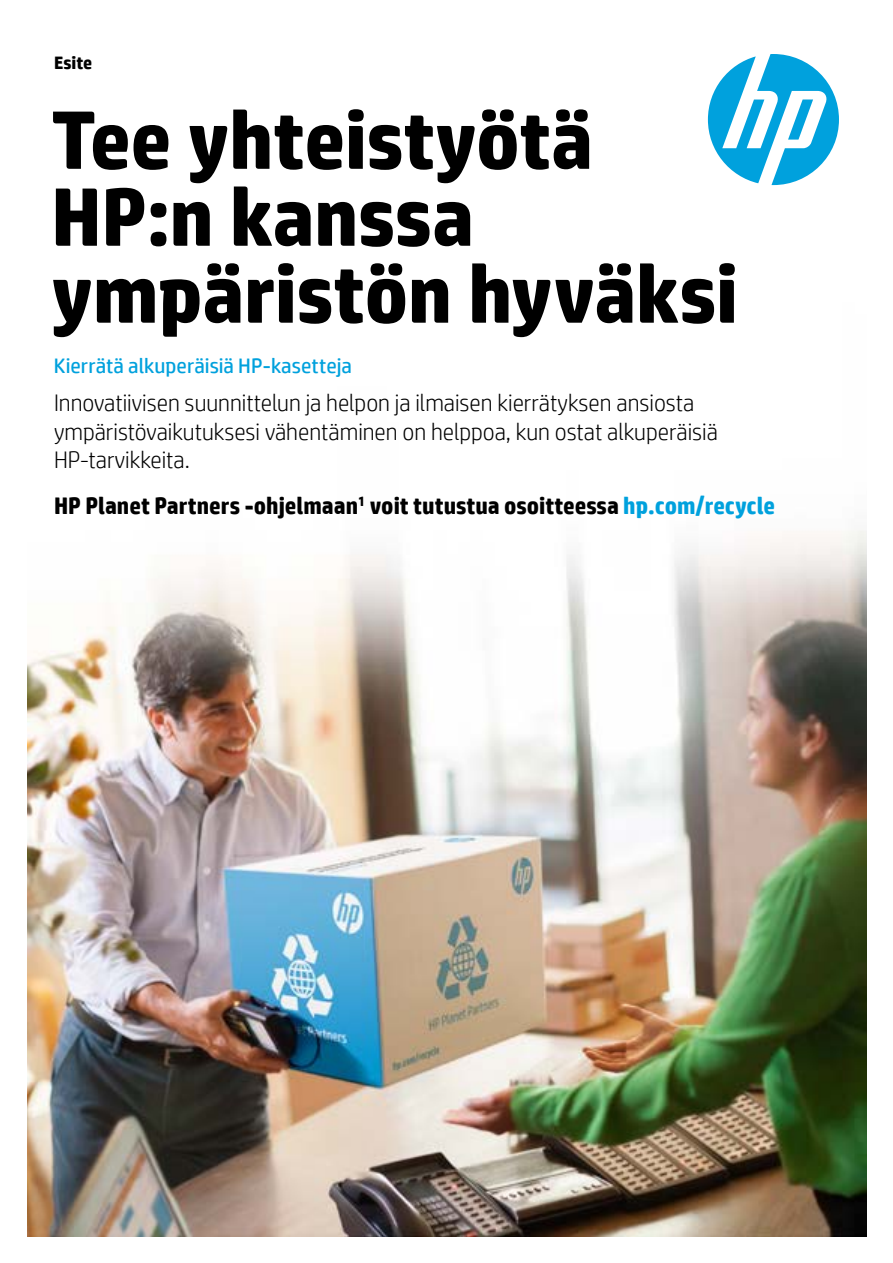
<style>
.page{position:relative;width:893px;height:1263px;background:#fff}
.page>*{position:absolute;margin:0;border:0;box-sizing:border-box;transform-origin:0 0}
.t1{font:700 82.5px/76.9px "HP Simplified";letter-spacing:-.01em;color:#000}
.t2{font:300 24px/28.8px "HP Simplified";color:#000;scale:.96 1}
.t3{font:700 24px "HP Simplified";color:#000;scale:.96 1}
.t4{font:21px "HP Simplified";color:#00a1dd}
.t5{font:700 18px "HP Simplified";color:#000}
.s1{color:#00a1dd}
</style>
<div class="page">
<img style="left:28px;top:117px;width:838px;height:1119px">
<svg style="left:708px;top:54px;width:131px;height:131px"></svg>
<p class="t5" style="left:54px;top:51px;width:40px">Esite</p>
<p class="t1" style="left:51px;top:102px;width:689px">Tee yhteistyötä<br>HP:n kanssa ympäristön hyväksi</p>
<p class="t4" style="left:54px;top:352px;width:300px">Kierrätä alkuperäisiä HP-kasetteja</p>
<p class="t2" style="left:54px;top:387px;width:693px">Innovatiivisen suunnittelun ja helpon ja ilmaisen kierrätyksen ansiosta ympäristövaikutuksesi vähentäminen on helppoa, kun ostat alkuperäisiä<br>HP‑tarvikkeita.</p>
<p class="t3" style="left:54px;top:490px;width:752px">HP Planet Partners -ohjelmaan<sup>1</sup> voit tutustua osoitteessa <span class="s1">hp.com/recycle</span></p>
</div>
